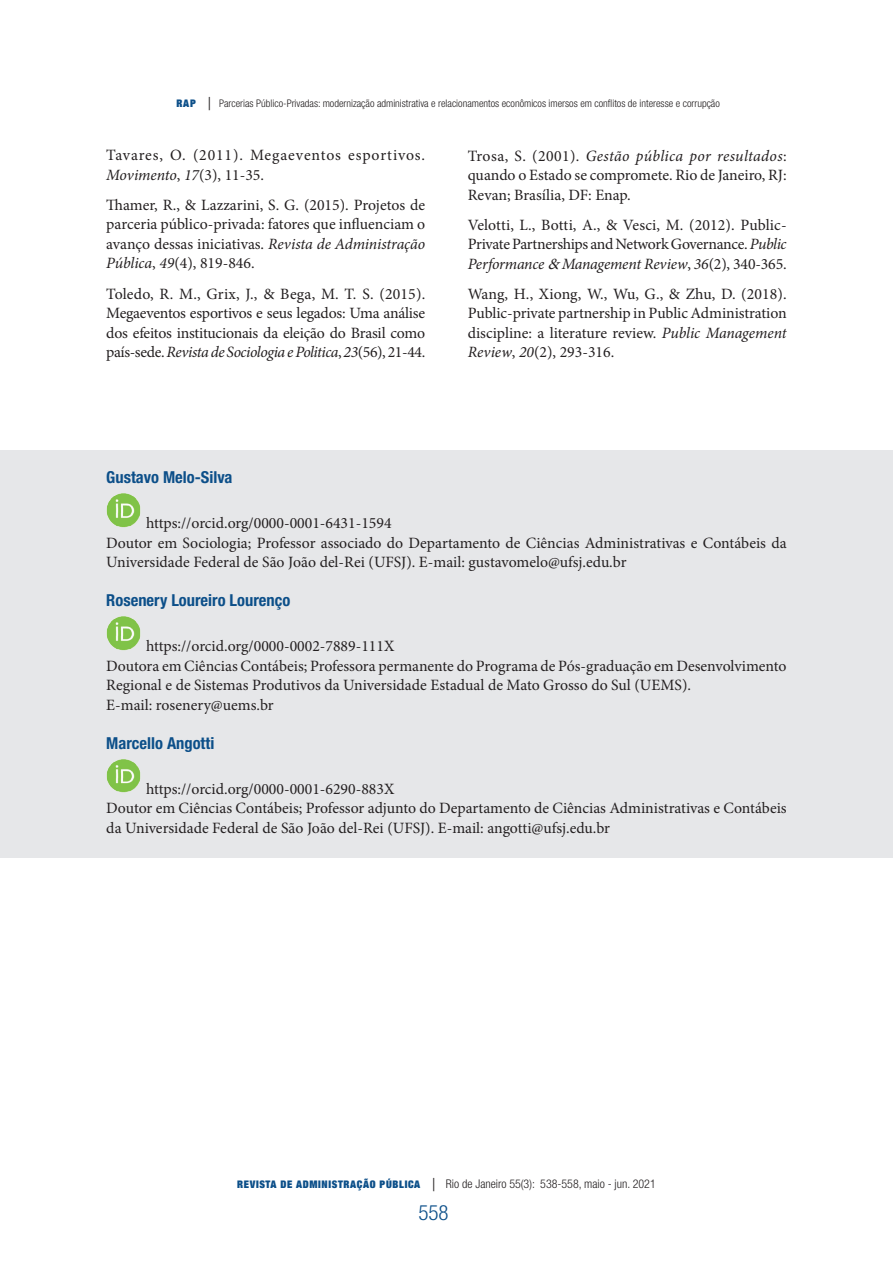
<style>
.page{position:relative;width:893px;height:1263px;background:#fff}
.page>*{position:absolute;margin:0;border:0;box-sizing:border-box;transform-origin:0 0}
.t1{font:300 condensed 21px "Helvetica Neue LT Std";color:#0c4f89}
.AUTOR_FINAL{font:700 condensed 16.5px "Helvetica Neue LT Std";color:#0c4f89}
.BIBLIOGRAFIA{font:15.75px/19.5px "Minion Pro";letter-spacing:-.005em;color:#231f20;text-align:justify}
.autores_final_1{font:15.75px/19.5px "Minion Pro";color:#231f20}
.BIBLIOGRAFIA-2{font:15.75px/19.5px "Minion Pro";letter-spacing:.055em;color:#231f20}
.t2{font:300 condensed 12px "Helvetica Neue LT Std";color:#231f20}
.t3{font:300 condensed 10.5px "Helvetica Neue LT Std";color:#231f20}
.s1{font-family:"Helvetica Neue";font-weight:900;font-stretch:expanded;color:#0c4f89}
.s2{font-size:18px}
.s3{font-style:italic}
.s4{font-family:"Helvetica Neue";font-weight:900;font-stretch:expanded;font-size:10.5px;color:#0c4f89}
</style>
<div class="page">
<div style="left:0;top:450px;width:892px;height:408px;background:#e6e7e9"></div>
<img style="left:106px;top:493px;width:35px;height:35px">
<img style="left:106px;top:616px;width:35px;height:35px">
<img style="left:106px;top:759px;width:35px;height:34px">
<p class="t3" style="left:176px;top:98px;width:545px"><span class="s1">RAP</span> <span class="s2">|</span> Parcerias Público-Privadas: modernização administrativa e relacionamentos econômicos imersos em conflitos de interesse e corrupção</p>
<p class="BIBLIOGRAFIA-2" style="left:106px;top:146px;width:320px">Tavares, O. (2011). Megaeventos esportivos.<br><span class="s3">Movimento</span>, <span class="s3">17</span>(3), 11-35.</p>
<p class="BIBLIOGRAFIA" style="left:106px;top:195px;width:320px">Thamer, R., &amp; Lazzarini, S. G. (2015). Projetos de parceria público-privada: fatores que influenciam o avanço dessas iniciativas. <span class="s3">Revista de Administração Pública</span>, <span class="s3">49</span>(4), 819-846.</p>
<p class="BIBLIOGRAFIA" style="left:106px;top:284px;width:321px">Toledo, R. M., Grix, J., &amp; Bega, M. T. S. (2015).<br>Megaeventos esportivos e seus legados: Uma análise dos efeitos institucionais da eleição do Brasil como país-sede. <span class="s3">Revista de Sociologia e Politica</span>, <span class="s3">23</span>(56), 21-44.</p>
<p class="BIBLIOGRAFIA" style="left:468px;top:146px;width:320px">Trosa, S. (2001). <span class="s3">Gestão pública por resultados</span>: quando o Estado se compromete. Rio de Janeiro, RJ:<br>Revan; Brasília, DF: Enap.</p>
<p class="BIBLIOGRAFIA" style="left:468px;top:215px;width:320px">Velotti, L., Botti, A., &amp; Vesci, M. (2012). Public-Private Partnerships and Network Governance. <span class="s3">Public Performance</span> <span class="s3">&amp;</span> <span class="s3">Management Review</span>, <span class="s3">36</span>(2), 340-365.</p>
<p class="BIBLIOGRAFIA" style="left:468px;top:284px;width:321px">Wang, H., Xiong, W., Wu, G., &amp; Zhu, D. (2018).<br>Public-private partnership in Public Administration discipline: a literature review. <span class="s3">Public Management Review</span>, <span class="s3">20</span>(2), 293-316.</p>
<p class="AUTOR_FINAL" style="left:106px;top:467px;width:128px">Gustavo Melo-Silva</p>
<p class="autores_final_1" style="left:146px;top:514px;width:247px">https://orcid.org/0000-0001-6431-1594</p>
<p class="autores_final_1" style="left:106px;top:533px;width:682px">Doutor em Sociologia; Professor associado do Departamento de Ciências Administrativas e Contábeis da<br>Universidade Federal de São João del-Rei (UFSJ). E-mail: gustavomelo@ufsj.edu.br</p>
<p class="AUTOR_FINAL" style="left:106px;top:590px;width:186px">Rosenery Loureiro Lourenço</p>
<p class="autores_final_1" style="left:146px;top:637px;width:250px">https://orcid.org/0000-0002-7889-111X</p>
<p class="autores_final_1" style="left:106px;top:656px;width:682px">Doutora em Ciências Contábeis; Professora permanente do Programa de Pós-graduação em Desenvolvimento<br>Regional e de Sistemas Produtivos da Universidade Estadual de Mato Grosso do Sul (UEMS).</p>
<p class="autores_final_1" style="left:106px;top:695px;width:169px">E-mail: rosenery@uems.br</p>
<p class="AUTOR_FINAL" style="left:106px;top:733px;width:110px">Marcello Angotti</p>
<p class="autores_final_1" style="left:146px;top:779px;width:250px">https://orcid.org/0000-0001-6290-883X</p>
<p class="autores_final_1" style="left:106px;top:799px;width:682px">Doutor em Ciências Contábeis; Professor adjunto do Departamento de Ciências Administrativas e Contábeis da Universidade Federal de São João del-Rei (UFSJ). E-mail: angotti@ufsj.edu.br</p>
<p class="t2" style="left:237px;top:1176px;width:420px"><span class="s4">REVISTA DE ADMINISTRAÇÃO PÚBLICA</span> <span class="s2">|</span> Rio de Janeiro 55(3): 538-558, maio - jun. 2021</p>
<h1 class="t1" style="left:418px;top:1200px;width:32px">558</h1>
</div>
